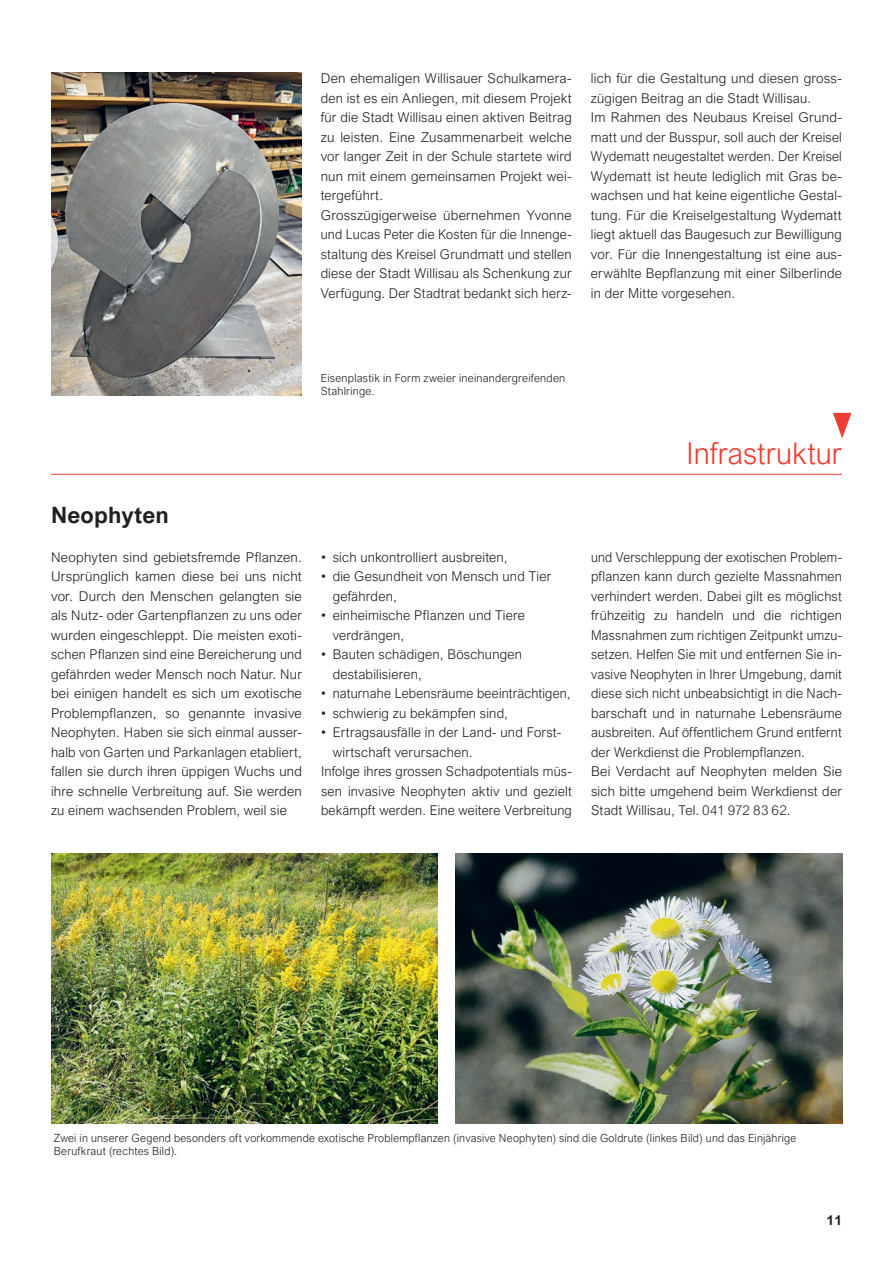
<style>
.page{position:relative;width:893px;height:1263px;background:#fff}
.page>*{position:absolute;margin:0;border:0;box-sizing:border-box;transform-origin:0 0}
.t1{font:300 30px "Arial Nova";letter-spacing:-.005em;color:#ee3e34}
.t2{font:700 22.5px "Arial Nova";letter-spacing:.01em;color:#231f20}
.t3{font:300 13.5px/19.5px "Arial Nova";letter-spacing:.015em;color:#231f20}
.t4{font:300 13.5px/19.5px "Arial Nova";letter-spacing:.015em;color:#231f20;scale:.95 1}
.t5{font:700 13.5px "Arial Nova";color:#231f20}
.t6{font:300 11.25px/13.5px "Arial Nova";letter-spacing:.025em;color:#231f20}
</style>
<div class="page">
<img style="left:51px;top:72px;width:251px;height:323px">
<hr style="left:51px;top:474px;width:791px;height:1px;background:#ee3e34">
<svg style="left:833px;top:413px;width:18px;height:25px"></svg>
<img style="left:455px;top:853px;width:387px;height:271px">
<img style="left:51px;top:853px;width:386px;height:271px">
<p class="t3" style="left:321px;top:69px;width:253px">Den ehemaligen Willisauer Schulkamera&shy;den ist es ein Anliegen, mit diesem Projekt für die Stadt Willisau einen aktiven Beitrag zu leisten. Eine Zusammenarbeit welche vor langer Zeit in der Schule startete wird nun mit einem gemeinsamen Projekt wei&shy;tergeführt.<br>Grosszügigerweise übernehmen Yvonne und Lucas Peter die Kosten für die Innenge&shy;staltung des Kreisel Grundmatt und stellen diese der Stadt Willisau als Schenkung zur Verfügung. Der Stadtrat bedankt sich herz-</p>
<p class="t3" style="left:591px;top:69px;width:253px">lich für die Gestaltung und diesen gross&shy;zügigen Beitrag an die Stadt Willisau.<br>Im Rahmen des Neubaus Kreisel Grund&shy;matt und der Busspur, soll auch der Kreisel Wydematt neugestaltet werden. Der Kreisel Wydematt ist heute lediglich mit Gras be&shy;wachsen und hat keine eigentliche Gestal&shy;tung. Für die Kreiselgestaltung Wydematt liegt aktuell das Baugesuch zur Bewilligung vor. Für die Innengestaltung ist eine aus&shy;erwählte Bepflanzung mit einer Silberlinde in der Mitte vorgesehen.</p>
<h2 class="t2" style="left:51px;top:501px;width:119px">Neophyten</h2>
<p class="t6" style="left:321px;top:371px;width:246px">Eisenplastik in Form zweier ineinandergreifenden<br>Stahlringe.</p>
<p class="t3" style="left:51px;top:547px;width:252px;text-align:justify">Neophyten sind gebietsfremde Pflanzen.<br>Ursprünglich kamen diese bei uns nicht vor. Durch den Menschen gelangten sie als Nutz- oder Gartenpflanzen zu uns oder wurden eingeschleppt. Die meisten exoti&shy;schen Pflanzen sind eine Bereicherung und gefährden weder Mensch noch Natur. Nur bei einigen handelt es sich um exotische Problempflanzen, so genannte invasive Neophyten. Haben sie sich einmal ausser&shy;halb von Garten und Parkanlagen etabliert, fallen sie durch ihren üppigen Wuchs und ihre schnelle Verbreitung auf. Sie werden zu einem wachsenden Problem, weil sie</p>
<p class="t3" style="left:321px;top:547px;width:188px">• sich unkontrolliert ausbreiten,</p>
<p class="t3" style="left:333px;top:566px;width:220px;text-indent:-12px">• die Gesundheit von Mensch und Tier gefährden,</p>
<p class="t3" style="left:333px;top:605px;width:194px;text-indent:-12px">• einheimische Pflanzen und Tiere verdrängen,</p>
<p class="t3" style="left:333px;top:644px;width:191px;text-indent:-12px">• Bauten schädigen, Böschungen destabilisieren,</p>
<p class="t3" style="left:321px;top:683px;width:251px">• naturnahe Lebensräume beeinträchtigen,</p>
<p class="t3" style="left:321px;top:703px;width:188px">• schwierig zu bekämpfen sind,</p>
<p class="t3" style="left:321px;top:722px;width:242px">• Ertragsausfälle in der Land- und Forst-</p>
<p class="t3" style="left:333px;top:742px;width:141px">wirtschaft verursachen.</p>
<p class="t3" style="left:321px;top:761px;width:252px">Infolge ihres grossen Schadpotentials müs-</p>
<p class="t3" style="left:321px;top:781px;width:252px">sen invasive Neophyten aktiv und gezielt</p>
<p class="t3" style="left:321px;top:800px;width:252px">bekämpft werden. Eine weitere Verbreitung</p>
<h1 class="t1" style="left:687px;top:437px;width:157px">Infrastruktur</h1>
<p class="t4" style="left:591px;top:547px;width:266px">und Verschleppung der exotischen Problem&shy;pflanzen kann durch gezielte Massnahmen verhindert werden. Dabei gilt es möglichst frühzeitig zu handeln und die richtigen Massnahmen zum richtigen Zeitpunkt umzu&shy;setzen. Helfen Sie mit und entfernen Sie in&shy;vasive Neophyten in Ihrer Umgebung, damit diese sich nicht unbeabsichtigt in die Nach&shy;barschaft und in naturnahe Lebensräume ausbreiten. Auf öffentlichem Grund entfernt der Werkdienst die Problempflanzen.<br>Bei Verdacht auf Neophyten melden Sie sich bitte umgehend beim Werkdienst der Stadt Willisau, Tel. 041 972 83 62.</p>
<p class="t6" style="left:54px;top:1131px;width:744px">Zwei in unserer Gegend besonders oft vorkommende exotische Problempflanzen (invasive Neophyten) sind die Goldrute (linkes Bild) und das Einjährige<br>Berufkraut (rechtes Bild).</p>
<p class="t5" style="left:827px;top:1212px;width:17px">11</p>
</div>
